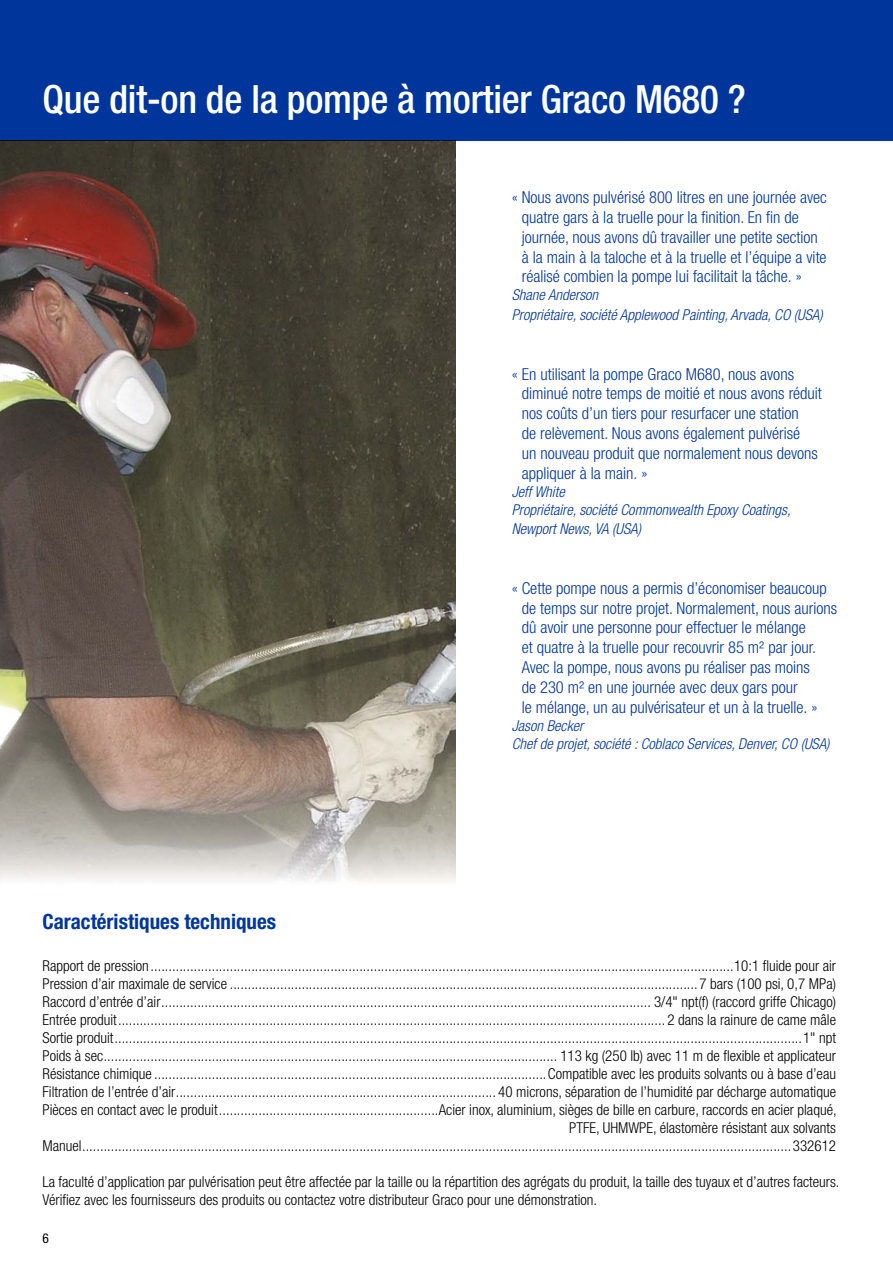
<style>
.page{position:relative;width:893px;height:1263px;background:#fff}
.page>*{position:absolute;margin:0;border:0;box-sizing:border-box;transform-origin:0 0}
.t1{font:500 condensed 39px "Helvetica Neue LT Std";letter-spacing:-.005em;color:#fff}
.t2{font:700 condensed 21px "Helvetica Neue LT Std";color:#00369c}
.t3{font:300 condensed 16.5px/19.8px "Helvetica Neue LT Std";color:#00369c}
.t4{font:300 condensed 15px/18px "Helvetica Neue LT Std";color:#000;text-align:right}
.t5{font:italic 300 condensed 15px/18px "Helvetica Neue LT Std";color:#00369c}
.t6{font:condensed 13.5px "Helvetica Neue LT Std";color:#000}
</style>
<div class="page">
<div style="left:0;top:0;width:893px;height:140px;background:#00369c"></div>
<img style="left:0;top:141px;width:455px;height:740px">
<img style="left:0;top:140px;width:455px;height:1px">
<h1 class="t1" style="left:43px;top:85px;width:705px">Que dit-on de la pompe à mortier Graco M680 ?</h1>
<p class="t3" style="left:522px;top:189px;width:307px;text-indent:-10px">« Nous avons pulvérisé 800 litres en une journée avec quatre gars à la truelle pour la finition. En fin de journée, nous avons dû travailler une petite section à la main à la taloche et à la truelle et l’équipe a vite réalisé combien la pompe lui facilitait la tâche. »</p>
<p class="t5" style="left:512px;top:287px;width:313px;line-height:19.8px">Shane Anderson<br>Propriétaire, société Applewood Painting, Arvada, CO (USA)</p>
<p class="t3" style="left:522px;top:366px;width:302px;text-indent:-10px">« En utilisant la pompe Graco M680, nous avons diminué notre temps de moitié et nous avons réduit nos coûts d’un tiers pour resurfacer une station<br>de relèvement. Nous avons également pulvérisé<br>un nouveau produit que normalement nous devons appliquer à la main. »</p>
<p class="t5" style="left:512px;top:484px;width:281px">Jeff White<br>Propriétaire, société Commonwealth Epoxy Coatings,</p>
<p class="t5" style="left:512px;top:522px;width:131px">Newport News, VA (USA)</p>
<h2 class="t2" style="left:43px;top:914px;width:235px">Caractéristiques techniques</h2>
<p class="t3" style="left:522px;top:580px;width:317px;text-indent:-10px">« Cette pompe nous a permis d’économiser beaucoup de temps sur notre projet. Normalement, nous aurions dû avoir une personne pour effectuer le mélange<br>et quatre à la truelle pour recouvrir 85 m² par jour.<br>Avec la pompe, nous avons pu réaliser pas moins<br>de 230 m² en une journée avec deux gars pour<br>le mélange, un au pulvérisateur et un à la truelle. »</p>
<p class="t5" style="left:512px;top:718px;width:319px">Jason Becker<br>Chef de projet, société : Coblaco Services, Denver, CO (USA)</p>
<p class="t4" style="left:43px;top:959px;width:796px">Rapport de pression ..................................................................................................................................................................10:1 fluide pour air Pression d’air maximale de service ..................................................................................................................................7 bars (100 psi, 0,7 MPa)<br>Raccord d’entrée d’air ........................................................................................................................................ 3/4" npt(f) (raccord griffe Chicago)<br>Entrée produit ........................................................................................................................................................ 2 dans la rainure de came mâle Sortie produit ...............................................................................................................................................................................................1" npt Poids à sec .............................................................................................................................. 113 kg (250 lb) avec 11 m de flexible et applicateur Résistance chimique .............................................................................................................Compatible avec les produits solvants ou à base d’eau Filtration de l’entrée d’air ......................................................................................... 40 microns, séparation de l’humidité par décharge automatique Pièces en contact avec le produit .............................................................Acier inox, aluminium, sièges de bille en carbure, raccords en acier plaqué, PTFE, UHMWPE, élastomère résistant aux solvants<br>Manuel .....................................................................................................................................................................................................332612</p>
<p class="t4" style="left:43px;top:1175px;width:798px;text-align:left">La faculté d’application par pulvérisation peut être affectée par la taille ou la répartition des agrégats du produit, la taille des tuyaux et d’autres facteurs.<br>Vérifiez avec les fournisseurs des produits ou contactez votre distributeur Graco pour une démonstration.</p>
<p class="t6" style="left:43px;top:1233px;width:8px">6</p>
</div>
